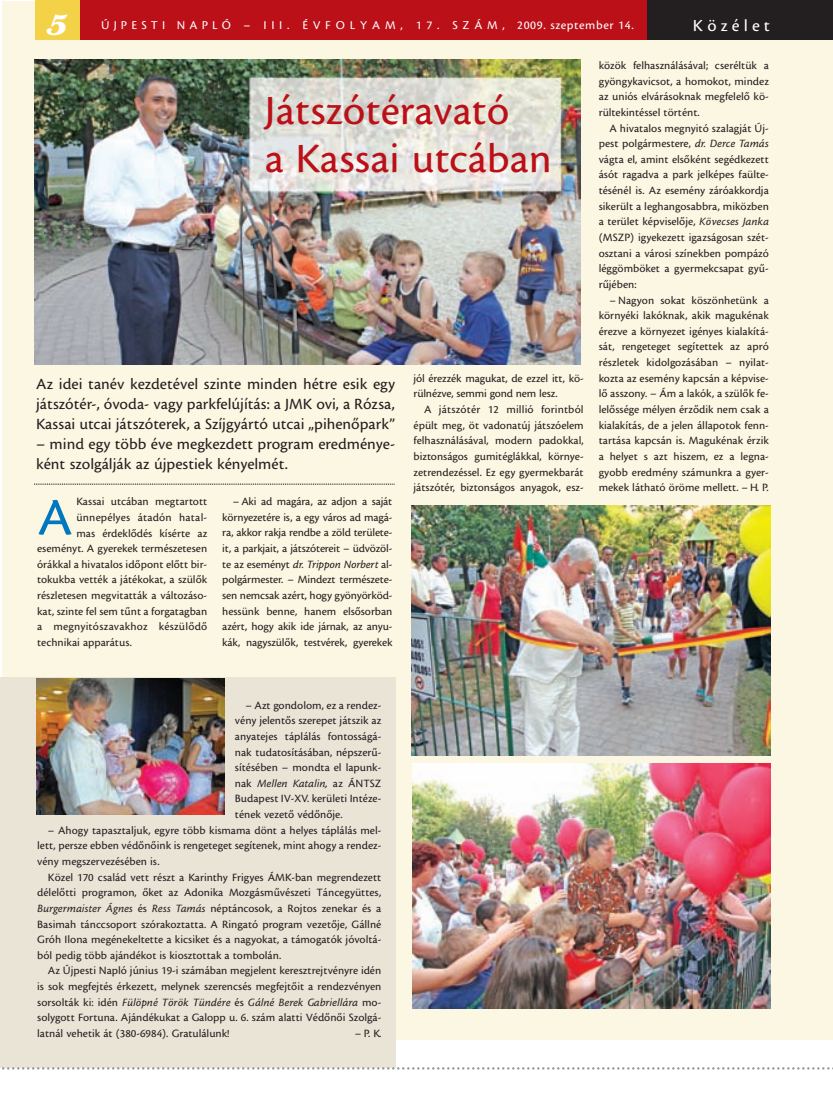
<style>
.page{position:relative;width:833px;height:1110px;background:#fff}
.page>*{position:absolute;margin:0;border:0;box-sizing:border-box;transform-origin:0 0}
.t1{font:55px "Cronos M";color:#0078c0}
.t2{font:43.12px/47.5px "Cronos M";color:#bb1018}
.t3{font:30px "Eclat ICG";color:#fff}
.t4{font:17.5px "Cronos M";letter-spacing:.24em;color:#fff}
.t5{font:16.25px/20px "Cronos M";color:#231f20;text-align:justify}
.t6{font:12.5px "Cronos M";letter-spacing:.335em;color:#fff}
.t7{font:11.62px/15.6px "Cronos M";color:#231f20;text-align:justify}
.t8{font:11.62px "Cronos M";letter-spacing:.02em;color:#231f20}
.s1{font-style:italic}
</style>
<div class="page">
<div style="left:394px;top:1px;width:439px;height:1037px;background:#fcf7e2"></div>
<div style="left:2px;top:1px;width:831px;height:676px;background:#fcf7e2"></div>
<svg style="left:34px;top:484px;width:360px;height:1px"></svg>
<div style="left:35px;top:1px;width:613px;height:39px;background:#bb1018"></div>
<div style="left:647px;top:1px;width:186px;height:39px;background:#231f20"></div>
<div style="left:35px;top:1px;width:45px;height:39px;background:#f4d247"></div>
<div style="left:0;top:677px;width:396px;height:391px;background:#eae4d7"></div>
<svg style="left:2px;top:1067px;width:831px;height:2px"></svg>
<img style="left:36px;top:678px;width:189px;height:136px">
<img style="left:35px;top:60px;width:545px;height:304px">
<img style="left:412px;top:506px;width:358px;height:248px">
<img style="left:412px;top:763px;width:358px;height:244px">
<h3 class="t3" style="left:47px;top:6px;width:23px">5</h3>
<p class="t6" style="left:101px;top:20px;width:534px">ÚJPESTI NAPLÓ – III. ÉVFOLYAM, 17. SZÁM, 2009. szeptember 14.</p>
<h3 class="t4" style="left:693px;top:18px;width:79px">Közélet</h3>
<h2 class="t2" style="left:265px;top:88px;width:289px">Játszótéravató<br>a Kassai utcában</h2>
<h3 class="t5" style="left:36px;top:374px;width:360px">Az idei tanév kezdetével szinte minden hétre esik egy játszótér-, óvoda- vagy parkfelújítás: a JMK ovi, a Rózsa, Kassai utcai játszóterek, a Szíjgyártó utcai „pihenõpark”</h3>
<h3 class="t5" style="left:36px;top:434px;width:360px">– mind egy több éve megkezdett program eredménye&shy;ként szolgálják az újpestiek kényelmét.</h3>
<p class="t7" style="left:76px;top:494px;width:132px">Kassai utcában megtartott</p>
<p class="t8" style="left:76px;top:512px;width:132px">ünnepélyes átadón hatal-</p>
<p class="t7" style="left:76px;top:525px;width:132px">mas érdeklõdés kísérte az</p>
<p class="t7" style="left:37px;top:541px;width:172px">eseményt. A gyerekek természetesen</p>
<p class="t7" style="left:37px;top:556px;width:172px">órákkal a hivatalos idõpont elõtt bir-</p>
<p class="t7" style="left:37px;top:572px;width:172px">tokukba vették a játékokat, a szülõk</p>
<p class="t7" style="left:37px;top:588px;width:172px">részletesen megvitatták a változáso-</p>
<p class="t7" style="left:37px;top:603px;width:172px">kat, szinte fel sem tûnt a forgatagban</p>
<p class="t8" style="left:37px;top:621px;width:172px">a megnyitószavakhoz készülõdõ</p>
<p class="t7" style="left:37px;top:634px;width:96px">technikai apparátus.</p>
<h1 class="t1" style="left:38px;top:494px;width:37px">A</h1>
<p class="t7" style="left:222px;top:494px;width:172px;text-indent:11px">– Aki ad magára, az adjon a saját környezetére is, a egy város ad magá&shy;ra, akkor rakja rendbe a zöld területe&shy;it, a parkjait, a játszótereit – üdvözöl&shy;te az eseményt <span class="s1">dr. Trippon Norbert</span> al&shy;polgármester. – Mindezt természete&shy;sen nemcsak azért, hogy gyönyörköd&shy;hessünk benne, hanem elsõsorban azért, hogy akik ide járnak, az anyu&shy;kák, nagyszülõk, testvérek, gyerekek</p>
<p class="t7" style="left:413px;top:370px;width:172px">jól érezzék magukat, de ezzel itt, kö&shy;rülnézve, semmi gond nem lesz.</p>
<p class="t7" style="left:413px;top:402px;width:172px;text-indent:11px">A játszótér 12 millió forintból épült meg, öt vadonatúj játszóelem felhasználásával, modern padokkal, biztonságos gumitéglákkal, környe&shy;zetrendezéssel. Ez egy gyermekbarát játszótér, biztonságos anyagok, esz-</p>
<p class="t7" style="left:598px;top:58px;width:172px">közök felhasználásával; cseréltük a gyöngykavicsot, a homokot, mindez az uniós elvárásoknak megfelelõ kö&shy;rültekintéssel történt.</p>
<p class="t7" style="left:598px;top:120px;width:172px;text-indent:11px">A hivatalos megnyitó szalagját Új&shy;pest polgármestere, <span class="s1">dr. Derce Tamás </span>vágta el, amint elsõként segédkezett ásót ragadva a park jelképes faülte&shy;tésénél is. Az esemény záróakkordja sikerült a leghangosabbra, miközben a terület képviselõje, <span class="s1">Kövecses Janka </span>(MSZP) igyekezett igazságosan szét&shy;osztani a városi színekben pompázó léggömböket a gyermekcsapat gyû&shy;rûjében:</p>
<p class="t7" style="left:598px;top:292px;width:172px;text-indent:11px">– Nagyon sokat köszönhetünk a környéki lakóknak, akik magukénak érezve a környezet igényes kialakítá&shy;sát, rengeteget segítettek az apró részletek kidolgozásában – nyilat&shy;kozta az esemény kapcsán a képvise&shy;lõ asszony. – Ám a lakók, a szülõk fe&shy;lelõssége mélyen érzõdik nem csak a kialakítás, de a jelen állapotok fenn&shy;tartása kapcsán is. Magukénak érzik a helyet s azt hiszem, ez a legna&shy;gyobb eredmény számunkra a gyer&shy;mekek látható öröme mellett. – H. P.</p>
<p class="t7" style="left:235px;top:697px;width:148px;text-indent:11px">– Azt gondolom, ez a rendez&shy;vény jelentõs szerepet játszik az anyatejes táplálás fontosságá&shy;nak tudatosításában, népszerû&shy;sítésében – mondta el lapunk&shy;nak <span class="s1">Mellen Katalin,</span> az ÁNTSZ Budapest IV-XV. kerületi Intéze&shy;tének vezetõ védõnõje.</p>
<p class="t7" style="left:37px;top:822px;width:346px;text-indent:11px">– Ahogy tapasztaljuk, egyre több kismama dönt a helyes táplálás mel&shy;lett, persze ebben védõnõink is rengeteget segítenek, mint ahogy a rendez&shy;vény megszervezésében is.</p>
<p class="t7" style="left:37px;top:869px;width:346px;text-indent:11px">Közel 170 család vett részt a Karinthy Frigyes ÁMK-ban megrendezett délelõtti programon, õket az Adonika Mozgásmûvészeti Táncegyüttes, <span class="s1">Burgermaister Ágnes</span> és <span class="s1">Ress Tamás</span> néptáncosok, a Rojtos zenekar és a Basimah tánccsoport szórakoztatta. A Ringató program vezetõje, Gállné Gróh Ilona megénekeltette a kicsiket és a nagyokat, a támogatók jóvoltá&shy;ból pedig több ajándékot is kiosztottak a tombolán.</p>
<p class="t7" style="left:37px;top:963px;width:346px;text-indent:11px">Az Újpesti Napló június 19-i számában megjelent keresztrejtvényre idén is sok megfejtés érkezett, melynek szerencsés megfejtõit a rendezvényen sorsolták ki: idén <span class="s1">Fülöpné Török Tündére</span> és <span class="s1">Gálné Berek Gabriellára</span> mo&shy;solygott Fortuna. Ajándékukat a Galopp u. 6. szám alatti Védõnõi Szolgá&shy;latnál vehetik át (380-6984). Gratulálunk!</p>
<p class="t7" style="left:355px;top:1025px;width:28px">– P. K.</p>
</div>
